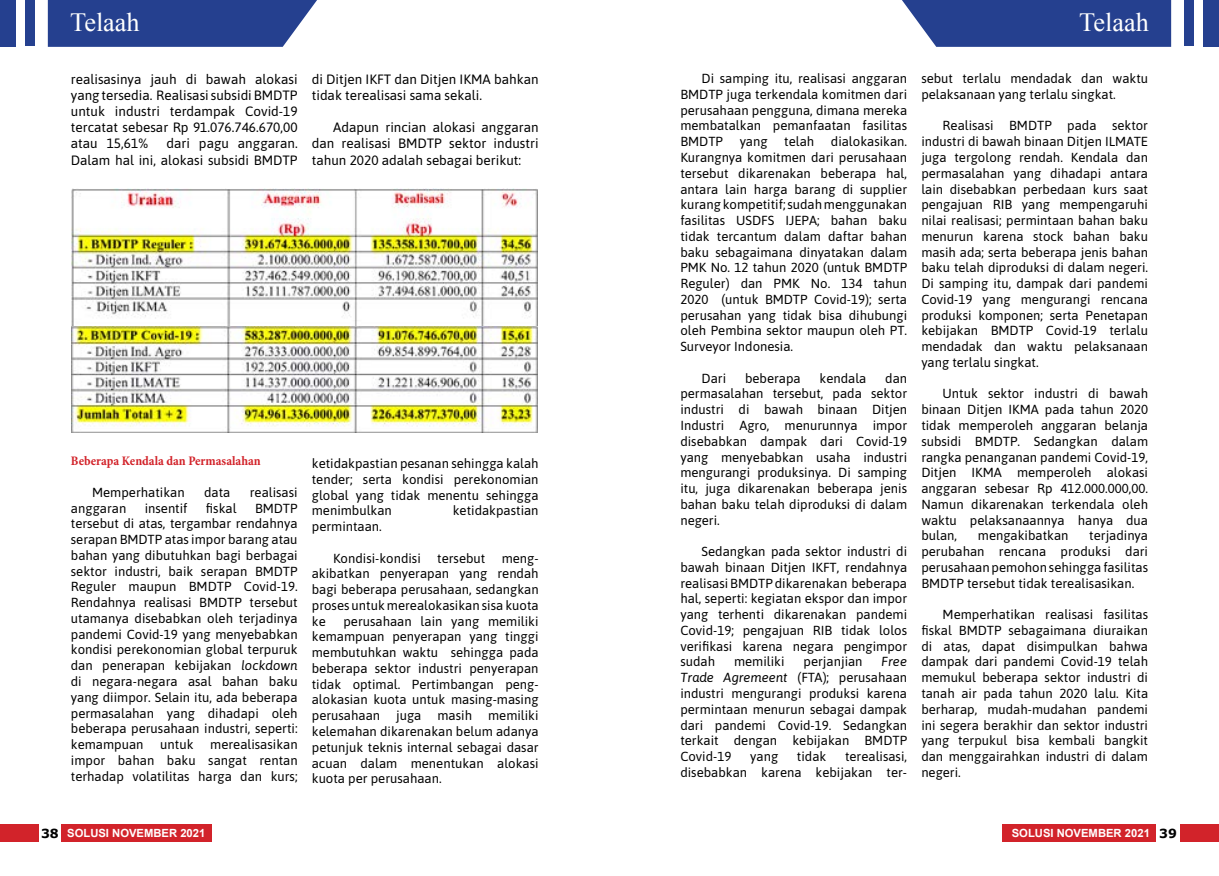
<style>
.page{position:relative;width:1219px;height:876px;background:#fff}
.page>*{position:absolute;margin:0;border:0;box-sizing:border-box;transform-origin:0 0}
.t1{font:26.25px "Times New Roman";color:#fff}
.t2{font:13.5px/16.2px "Asap";color:#000;text-align:justify}
.t3{font:13.12px/15.8px "Asap";color:#000;text-align:justify}
.t4{font:700 condensed 13.12px "Minion Pro";color:#d2232a}
.t5{font:700 11.25px "Arial";color:#fff}
.s1{font-style:italic}
.s2{font-family:"Verdana";font-size:12.5px;color:#000}
</style>
<div class="page">
<svg style="left:48px;top:0;width:269px;height:47px;background:#334c96"></svg>
<svg style="left:902px;top:0;width:269px;height:47px;background:#334c96"></svg>
<div style="left:25px;top:1px;width:10px;height:45px;background:#25408f"></div>
<div style="left:1184px;top:1px;width:10px;height:45px;background:#25408f"></div>
<div style="left:0;top:0;width:15px;height:47px;background:#25408f"></div>
<div style="left:1204px;top:0;width:15px;height:47px;background:#25408f"></div>
<img style="left:72px;top:188px;width:466px;height:138px">
<img style="left:72px;top:326px;width:466px;height:106px">
<div style="left:0;top:823px;width:39px;height:18px;background:#d2232a"></div>
<div style="left:61px;top:823px;width:151px;height:18px;background:#d2232a"></div>
<div style="left:1180px;top:824px;width:39px;height:17px;background:#d2232a"></div>
<div style="left:1002px;top:824px;width:154px;height:17px;background:#d2232a"></div>
<h1 class="t1" style="left:70px;top:4px;width:71px">Telaah</h1>
<h1 class="t1" style="left:1079px;top:4px;width:71px">Telaah</h1>
<p class="t2" style="left:71px;top:70px;width:228px">realisasinya jauh di bawah alokasi yang tersedia. Realisasi subsidi BMDTP untuk industri terdampak Covid-19 tercatat sebesar Rp 91.076.746.670,00 atau 15,61%</p>
<p class="t2" style="left:71px;top:135px;width:228px;text-align:right">dari pagu anggaran.<br>Dalam hal ini, alokasi subsidi BMDTP</p>
<p class="t2" style="left:312px;top:70px;width:228px">di Ditjen IKFT dan Ditjen IKMA bahkan tidak terealisasi sama sekali.</p>
<p class="t2" style="left:312px;top:118px;width:228px;text-indent:21px">Adapun rincian alokasi anggaran dan realisasi BMDTP sektor industri tahun 2020 adalah sebagai berikut:</p>
<p class="t4" style="left:71px;top:452px;width:191px">Beberapa Kendala dan Permasalahan</p>
<p class="t3" style="left:92px;top:483px;width:94px">Memperhatikan</p>
<p class="t3" style="left:204px;top:483px;width:28px">data</p>
<p class="t3" style="left:250px;top:483px;width:49px">realisasi</p>
<p class="t3" style="left:71px;top:499px;width:57px">anggaran</p>
<p class="t3" style="left:145px;top:499px;width:44px">insentif</p>
<p class="t3" style="left:206px;top:499px;width:32px">fiskal</p>
<p class="t3" style="left:71px;top:499px;width:228px;text-indent:184px">BMDTP tersebut di atas, tergambar rendahnya serapan BMDTP atas impor barang atau bahan yang dibutuhkan bagi berbagai sektor industri, baik serapan BMDTP Reguler maupun BMDTP Covid-19.<br>Rendahnya realisasi BMDTP tersebut utamanya disebabkan oleh terjadinya pandemi Covid-19 yang menyebabkan kondisi perekonomian global terpuruk dan penerapan kebijakan <span class="s1">lockdown </span>di negara-negara asal bahan baku yang diimpor. Selain itu, ada beberapa permasalahan yang dihadapi oleh beberapa perusahaan industri, seperti: kemampuan</p>
<p class="t3" style="left:71px;top:735px;width:228px;text-indent:139px">merealisasikan impor bahan baku sangat rentan terhadap volatilitas harga dan kurs;</p>
<p class="t3" style="left:160px;top:735px;width:35px">untuk</p>
<p class="t3" style="left:312px;top:454px;width:228px">ketidakpastian pesanan sehingga kalah tender; serta kondisi perekonomian global yang tidak menentu sehingga menimbulkan</p>
<p class="t3" style="left:453px;top:502px;width:87px">ketidakpastian</p>
<p class="t3" style="left:312px;top:517px;width:72px">permintaan.</p>
<p class="t3" style="left:312px;top:549px;width:228px;text-indent:21px">Kondisi-kondisi tersebut meng&shy;akibatkan penyerapan yang rendah bagi beberapa perusahaan, sedangkan proses untuk merealokasikan sisa kuota ke</p>
<p class="t3" style="left:312px;top:612px;width:228px;text-indent:32px">perusahaan lain yang memiliki kemampuan penyerapan yang tinggi membutuhkan waktu sehingga pada beberapa sektor industri penyerapan tidak optimal. Pertimbangan peng&shy;alokasian kuota untuk masing-masing perusahaan juga masih memiliki kelemahan dikarenakan belum adanya petunjuk teknis internal sebagai dasar acuan dalam menentukan alokasi kuota per perusahaan.</p>
<p class="t3" style="left:680px;top:70px;width:228px;text-indent:21px">Di samping itu, realisasi anggaran BMDTP juga terkendala komitmen dari perusahaan pengguna, dimana mereka membatalkan pemanfaatan fasilitas BMDTP</p>
<p class="t3" style="left:680px;top:133px;width:228px;text-indent:151px">dialokasikan.<br>Kurangnya komitmen dari perusahaan tersebut dikarenakan beberapa hal, antara lain harga barang di supplier kurang kompetitif; sudah menggunakan fasilitas USDFS IJEPA; bahan baku tidak tercantum dalam daftar bahan baku sebagaimana dinyatakan dalam PMK No. 12 tahun 2020 (untuk BMDTP Reguler) dan PMK No. 134 tahun 2020 (untuk BMDTP Covid-19); serta perusahan yang tidak bisa dihubungi oleh Pembina sektor maupun oleh PT.<br>Surveyor Indonesia.</p>
<p class="t3" style="left:702px;top:369px;width:26px">Dari</p>
<p class="t3" style="left:745px;top:369px;width:57px">beberapa</p>
<p class="t3" style="left:820px;top:369px;width:48px">kendala</p>
<p class="t3" style="left:740px;top:133px;width:29px">yang</p>
<p class="t3" style="left:784px;top:133px;width:32px">telah</p>
<p class="t3" style="left:680px;top:369px;width:228px;text-indent:205px">dan permasalahan tersebut, pada sektor industri di bawah binaan Ditjen Industri Agro, menurunnya impor disebabkan dampak dari Covid-19 yang menyebabkan usaha industri mengurangi produksinya. Di samping itu, juga dikarenakan beberapa jenis bahan baku telah diproduksi di dalam negeri.</p>
<p class="t3" style="left:680px;top:542px;width:228px;text-indent:21px">Sedangkan pada sektor industri di bawah binaan Ditjen IKFT, rendahnya realisasi BMDTP dikarenakan beberapa hal, seperti: kegiatan ekspor dan impor yang terhenti dikarenakan pandemi Covid-19; pengajuan RIB tidak lolos verifikasi karena negara pengimpor sudah</p>
<p class="t3" style="left:734px;top:653px;width:52px">memiliki</p>
<p class="t3" style="left:803px;top:653px;width:61px">perjanjian</p>
<p class="t3" style="left:680px;top:653px;width:228px;text-indent:201px"><span class="s1">Free Trade Agremeent</span> (FTA); perusahaan industri mengurangi produksi karena permintaan menurun sebagai dampak dari pandemi Covid-19. Sedangkan terkait dengan kebijakan BMDTP Covid-19</p>
<p class="t3" style="left:680px;top:747px;width:228px;text-align:right">terealisasi,<br>disebabkan karena kebijakan ter-</p>
<p class="t3" style="left:750px;top:747px;width:29px">yang</p>
<p class="t3" style="left:797px;top:747px;width:31px">tidak</p>
<p class="t3" style="left:921px;top:70px;width:228px">sebut terlalu mendadak dan waktu pelaksanaan yang terlalu singkat.</p>
<p class="t3" style="left:921px;top:117px;width:228px;text-indent:21px">Realisasi BMDTP pada sektor industri di bawah binaan Ditjen ILMATE juga tergolong rendah. Kendala dan permasalahan yang dihadapi antara lain disebabkan perbedaan kurs saat pengajuan RIB yang mempengaruhi nilai realisasi; permintaan bahan baku menurun karena stock bahan baku masih ada; serta beberapa jenis bahan baku telah diproduksi di dalam negeri.<br>Di samping itu, dampak dari pandemi Covid-19 yang mengurangi rencana produksi komponen; serta Penetapan kebijakan BMDTP Covid-19 terlalu mendadak dan waktu pelaksanaan yang terlalu singkat.</p>
<p class="t3" style="left:921px;top:385px;width:228px;text-indent:21px">Untuk sektor industri di bawah binaan Ditjen IKMA pada tahun 2020 tidak memperoleh anggaran belanja subsidi BMDTP. Sedangkan dalam rangka penanganan pandemi Covid-19, Ditjen IKMA memperoleh alokasi anggaran sebesar Rp 412.000.000,00.<br>Namun dikarenakan terkendala oleh waktu pelaksanaannya hanya dua bulan,</p>
<p class="t3" style="left:921px;top:527px;width:228px;text-indent:168px">terjadinya perubahan rencana produksi dari perusahaan pemohon sehingga fasilitas BMDTP tersebut tidak terealisasikan.</p>
<p class="t3" style="left:921px;top:605px;width:228px;text-indent:21px">Memperhatikan realisasi fasilitas fiskal BMDTP sebagaimana diuraikan di atas, dapat disimpulkan bahwa dampak dari pandemi Covid-19 telah memukul beberapa sektor industri di tanah air pada tahun 2020 lalu. Kita berharap, mudah-mudahan pandemi ini segera berakhir dan sektor industri yang terpukul bisa kembali bangkit dan menggairahkan industri di dalam negeri.</p>
<p class="t3" style="left:978px;top:527px;width:92px">mengakibatkan</p>
<p class="t5" style="left:41px;top:825px;width:166px"><span class="s2">38</span> SOLUSI NOVEMBER 2021</p>
<p class="t5" style="left:1012px;top:825px;width:167px">SOLUSI NOVEMBER 2021 <span class="s2">39</span></p>
</div>
